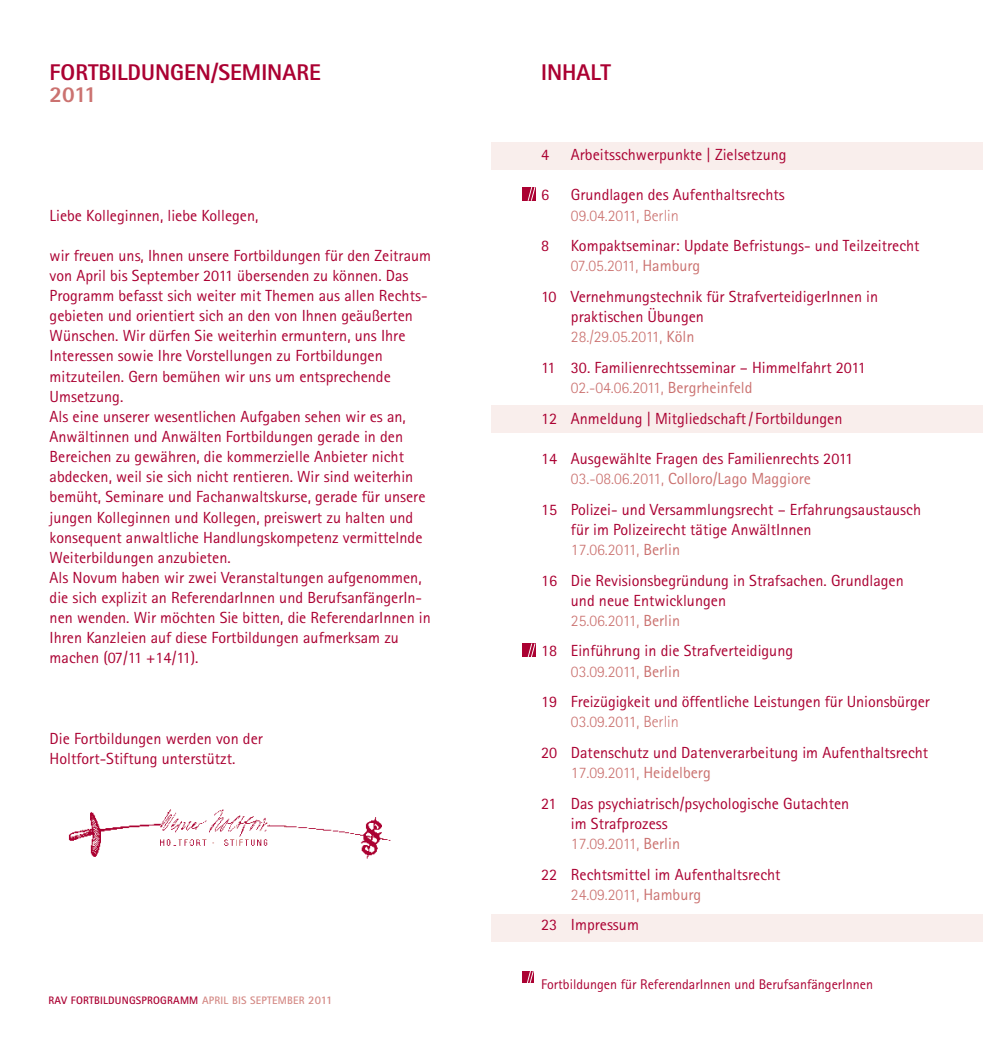
<style>
.page{position:relative;width:983px;height:1042px;background:#fff}
.page>*{position:absolute;margin:0;border:0;box-sizing:border-box;transform-origin:0 0}
.t1{font:800 22.75px "Rotis Sans Serif";color:#ab0132}
.t2{font:800 22.75px "Rotis Sans Serif";color:#cb7270}
.t3{font:16.1px/20.1px "Rotis Sans Serif";color:#ab0132}
.t4{font:300 16.1px "Rotis Sans Serif";color:#cb7270}
.t5{font:14px "Rotis Sans Serif";color:#ab0132}
.t6{font:700 10.85px "Rotis Sans Serif";letter-spacing:.02em;color:#ab0132}
.s1{color:#d48985}
.s2{font-size:11.72px;color:#d48985}
.s3{font-weight:300;color:#cb7270}
.s4{color:#cb7270}
</style>
<div class="page">
<div style="left:491px;top:143px;width:491px;height:27px;background:#f9eeec"></div>
<div style="left:491px;top:406px;width:491px;height:27px;background:#f9eeec"></div>
<div style="left:491px;top:914px;width:491px;height:27px;background:#f9eeec"></div>
<img style="left:68px;top:809px;width:323px;height:50px">
<div style="left:522px;top:187px;width:14px;height:14px;background:#ab0132"></div>
<svg style="left:527px;top:187px;width:9px;height:14px"></svg>
<div style="left:522px;top:643px;width:14px;height:14px;background:#ab0132"></div>
<svg style="left:527px;top:643px;width:9px;height:14px"></svg>
<div style="left:522px;top:971px;width:12px;height:12px;background:#ab0132"></div>
<svg style="left:526px;top:971px;width:8px;height:12px"></svg>
<h1 class="t1" style="left:50px;top:57px;width:272px">FORTBILDUNGEN/SEMINARE</h1>
<h1 class="t2" style="left:50px;top:80px;width:49px">2011</h1>
<p class="t3" style="left:50px;top:205px;width:210px">Liebe Kolleginnen, liebe Kollegen,</p>
<p class="t3" style="left:50px;top:245px;width:383px">wir freuen uns, I hnen unsere Fortbildungen für den Zeitraum von April bis September 2011 übersenden zu können. Das Programm befasst sich weiter mit Themen aus allen Rechts&shy;gebieten und orientiert sich an den von I hnen geäußerten Wünschen. Wir dürfen Sie weiterhin ermuntern, uns I hre<br>I nteressen sowie I hre Vorstellungen zu Fortbildungen mitzuteilen. Gern bemühen wir uns um entsprechende<br>U msetzung.<br>Als eine unserer wesentlichen Aufgaben sehen wir es an, Anwältinnen und Anwälten Fortbildungen gerade in den Bereichen zu gewähren, die kommerzielle Anbieter nicht abdecken, weil sie sich nicht rentieren. Wir sind weiterhin bemüht, Seminare und Fachanwaltskurse, gerade für unsere jungen Kolleginnen und Kollegen, preiswert zu halten und konsequent anwaltliche Handlungskompetenz vermittelnde Weiterbildungen anzubieten.<br>Als Novum haben wir zwei Veranstaltungen aufgenommen, die sich explizit an ReferendarI nnen und BerufsanfängerI n&shy;nen wenden. Wir möchten Sie bitten, die ReferendarI nnen in I hren Kanzleien auf diese Fortbildungen aufmerksam zu machen (07/11 +14/11).</p>
<p class="t3" style="left:50px;top:728px;width:215px">Die Fortbildungen werden von der<br>H oltfort-Stiftung unterstützt.</p>
<p class="t6" style="left:48px;top:993px;width:285px">RAV FORTBILDUNGSPROGRAMM <span class="s1">APRIL BIS SEPTEMBER</span> <span class="s2">2011</span></p>
<h1 class="t1" style="left:541px;top:57px;width:71px">INHALT</h1>
<p class="t3" style="left:541px;top:145px;width:247px">4 Arbeitsschwerpunkte | Zielsetzung</p>
<p class="t3" style="left:541px;top:185px;width:10px">6</p>
<p class="t3" style="left:570px;top:185px;width:215px">Grundlagen des Aufenthaltsrechts</p>
<p class="t4" style="left:570px;top:206px;width:109px">09.04.2011, Berlin</p>
<p class="t3" style="left:570px;top:236px;width:350px;text-indent:-30px">8 Kompaktseminar: U pdate Befristungs- und Teilzeitrecht<br><span class="s3">07.05.2011,</span> <span class="s4">Hamburg</span></p>
<p class="t3" style="left:570px;top:286px;width:309px;text-indent:-30px">10 Vernehmungstechnik für StrafverteidigerI nnen in praktischen Übungen<br><span class="s3">28./29.05.2011,</span> <span class="s4">Köln</span></p>
<p class="t3" style="left:570px;top:357px;width:296px;text-indent:-30px">11 30. Familienrechtsseminar – H immelfahrt 2011<br><span class="s3">02.-04.06.2011,</span> <span class="s4">Bergrheinfeld</span></p>
<p class="t3" style="left:541px;top:408px;width:303px">12 Anmeldung | M itgliedschaft/ Fortbildungen</p>
<p class="t3" style="left:570px;top:448px;width:283px;text-indent:-30px">14 Ausgewählte Fragen des Familienrechts 2011<br><span class="s3">03.-08.06.2011,</span> <span class="s4">Colloro/Lago Maggiore</span></p>
<p class="t3" style="left:570px;top:499px;width:351px;text-indent:-30px">15 Polizei- und Versammlungsrecht – Erfahrungsaustausch für im Polizeirecht tätige AnwältI nnen<br><span class="s3">17.06.2011,</span> <span class="s4">Berlin</span></p>
<p class="t3" style="left:570px;top:570px;width:334px;text-indent:-30px">16 Die Revisionsbegründung in Strafsachen. Grundlagen und neue Entwicklungen<br><span class="s3">25.06.2011,</span> <span class="s4">Berlin</span></p>
<p class="t3" style="left:570px;top:641px;width:224px;text-indent:-30px">18 Einführung in die Strafverteidigung<br><span class="s3">03.09.2011,</span> <span class="s4">Berlin</span></p>
<p class="t3" style="left:541px;top:691px;width:390px">19 Freizügigkeit und öffentliche Leistungen für U nionsbürger</p>
<p class="t4" style="left:570px;top:712px;width:109px">03.09.2011, Berlin</p>
<p class="t3" style="left:570px;top:742px;width:359px;text-indent:-30px">20 Datenschutz und Datenverarbeitung im Aufenthaltsrecht<br><span class="s3">17.09.2011,</span> <span class="s4">Heidelberg</span></p>
<p class="t3" style="left:570px;top:793px;width:280px;text-indent:-30px">21 Das psychiatrisch/psychologische Gutachten im Strafprozess<br><span class="s3">17.09.2011,</span> <span class="s4">Berlin</span></p>
<p class="t3" style="left:570px;top:864px;width:211px;text-indent:-30px">22 Rechtsmittel im Aufenthaltsrecht<br><span class="s3">24.09.2011,</span> <span class="s4">Hamburg</span></p>
<p class="t3" style="left:541px;top:915px;width:99px">23 I mpressum</p>
<p class="t5" style="left:541px;top:975px;width:333px">Fortbildungen für ReferendarI nnen und BerufsanfängerI nnen</p>
</div>
